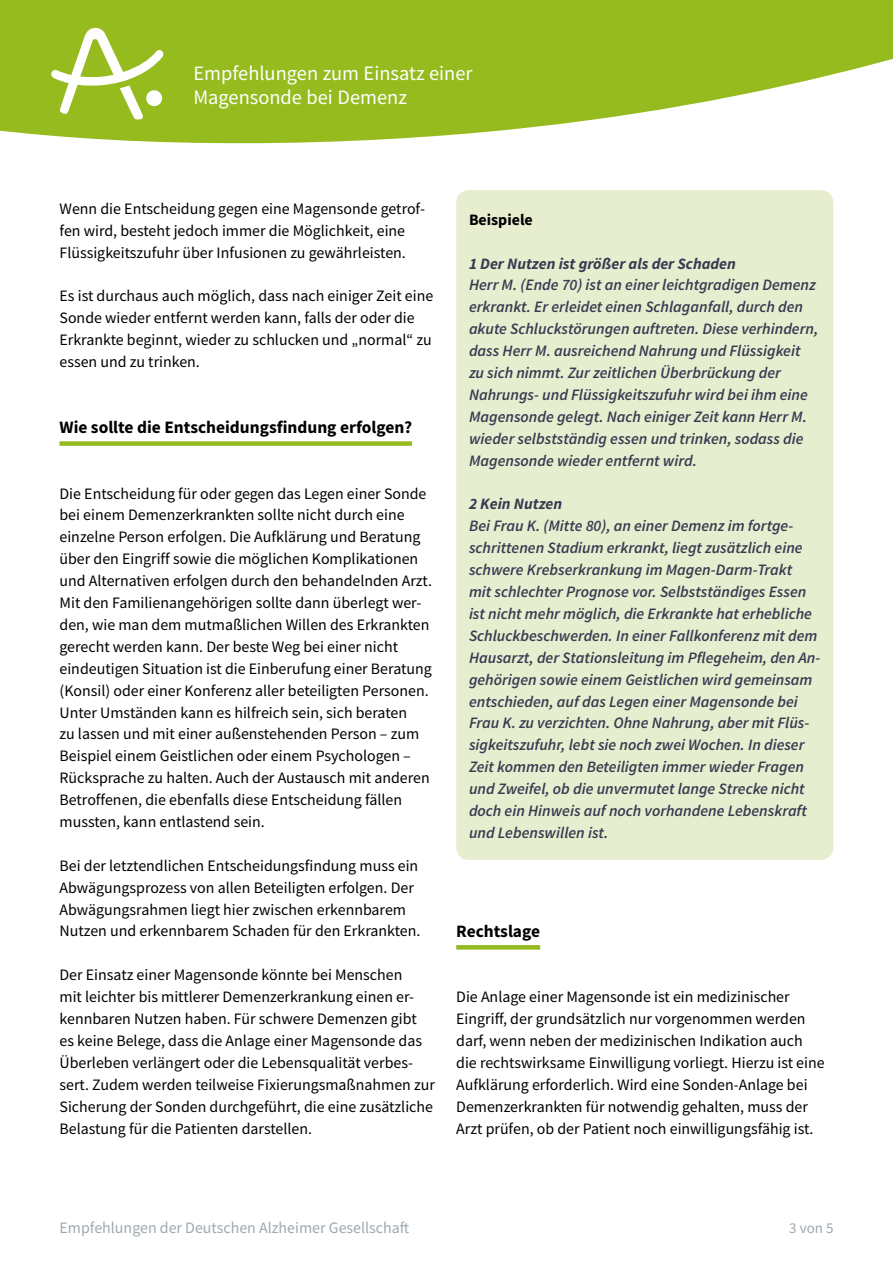
<style>
.page{position:relative;width:893px;height:1263px;background:#fff}
.page>*{position:absolute;margin:0;border:0;box-sizing:border-box;transform-origin:0 0}
.t1{font:20.4px/24.5px "Source Sans Pro";color:#fff}
.Zwischenüberschrift{font:700 17.4px "Source Sans Pro";color:#000}
.fließtext_ohne-Absta{font:15.9px/21.9px "Source Sans Pro";color:#000}
.Fließtext_Kasten_sem{font:italic 600 15.9px/21.9px "Source Sans Pro";color:#363c50}
.t2{font:15.9px "Source Sans Pro";color:#9ca9b1}
.Fließtext_Kasten_sem-2{font:italic 700 15.9px "Source Sans Pro";color:#363c50}
.Zwischenüberschrift-2{font:700 15.9px "Source Sans Pro";color:#000}
.t3{font:15px "Source Sans Pro";color:#9ca9b1}
</style>
<div class="page">
<svg style="left:0;top:0;width:893px;height:143px;fill:#95bb1e"></svg>
<svg style="left:51px;top:28px;width:112px;height:92px"></svg>
<div style="left:60px;top:441px;width:352px;height:5px;background:#95bb1e"></div>
<svg style="left:456px;top:945px;width:84px;height:4px"></svg>
<div style="left:456px;top:190px;width:377px;height:670px;background:#e7edcf;border-radius:13px"></div>
<p class="t1" style="left:193px;top:61px;width:281px">Empfehlungen zum Einsatz einer<br>Magensonde bei Demenz</p>
<p class="fließtext_ohne-Absta" style="left:60px;top:197px;width:367px">Wenn die Entscheidung gegen eine Magensonde getrof&shy;fen wird, besteht jedoch immer die Möglichkeit, eine<br>Flüssigkeitszufuhr über Infusionen zu gewährleisten.</p>
<p class="fließtext_ohne-Absta" style="left:60px;top:285px;width:375px">Es ist durchaus auch möglich, dass nach einiger Zeit eine Sonde wieder entfernt werden kann, falls der oder die Erkrankte beginnt, wieder zu schlucken und „normal“ zu essen und zu trinken.</p>
<p class="Zwischenüberschrift" style="left:60px;top:415px;width:354px">Wie sollte die Entscheidungsfindung erfolgen?</p>
<p class="fließtext_ohne-Absta" style="left:60px;top:482px;width:374px">Die Entscheidung für oder gegen das Legen einer Sonde bei einem Demenzerkrankten sollte nicht durch eine einzelne Person erfolgen. Die Aufklärung und Beratung über den Eingriff sowie die möglichen Komplikationen und Alternativen erfolgen durch den behandelnden Arzt.<br>Mit den Familienangehörigen sollte dann überlegt wer&shy;den, wie man dem mutmaßlichen Willen des Erkrankten gerecht werden kann. Der beste Weg bei einer nicht eindeutigen Situation ist die Einberufung einer Beratung (Konsil) oder einer Konferenz aller beteiligten Personen.<br>Unter Umständen kann es hilfreich sein, sich beraten<br>zu lassen und mit einer außenstehenden Person – zum Beispiel einem Geistlichen oder einem Psychologen – Rücksprache zu halten. Auch der Austausch mit anderen Betroffenen, die ebenfalls diese Entscheidung fällen mussten, kann entlastend sein.</p>
<p class="fließtext_ohne-Absta" style="left:60px;top:854px;width:362px">Bei der letztendlichen Entscheidungsfindung muss ein Abwägungsprozess von allen Beteiligten erfolgen. Der Abwägungsrahmen liegt hier zwischen erkennbarem Nutzen und erkennbarem Schaden für den Erkrankten.</p>
<p class="fließtext_ohne-Absta" style="left:60px;top:964px;width:377px">Der Einsatz einer Magensonde könnte bei Menschen<br>mit leichter bis mittlerer Demenzerkrankung einen er&shy;kennbaren Nutzen haben. Für schwere Demenzen gibt es keine Belege, dass die Anlage einer Magensonde das Überleben verlängert oder die Lebensqualität verbes&shy;sert. Zudem werden teilweise Fixierungsmaßnahmen zur Sicherung der Sonden durchgeführt, die eine zusätzliche Belastung für die Patienten darstellen.</p>
<p class="Zwischenüberschrift-2" style="left:469px;top:209px;width:65px">Beispiele</p>
<p class="Fließtext_Kasten_sem-2" style="left:469px;top:253px;width:268px">1 Der Nutzen ist größer als der Schaden</p>
<p class="Fließtext_Kasten_sem" style="left:469px;top:274px;width:351px">Herr M. (Ende 70) ist an einer leichtgradigen Demenz erkrankt. Er erleidet einen Schlaganfall, durch den akute Schluckstörungen auftreten. Diese verhindern, dass Herr M. ausreichend Nahrung und Flüssigkeit zu sich nimmt. Zur zeitlichen Überbrückung der Nahrungs- und Flüssigkeitszufuhr wird bei ihm eine Magensonde gelegt. Nach einiger Zeit kann Herr M. wieder selbstständig essen und trinken, sodass die Magensonde wieder entfernt wird.</p>
<p class="Fließtext_Kasten_sem-2" style="left:469px;top:493px;width:95px">2 Kein Nutzen</p>
<p class="Fließtext_Kasten_sem" style="left:469px;top:515px;width:353px">Bei Frau K. (Mitte 80), an einer Demenz im fortge&shy;schrittenen Stadium erkrankt, liegt zusätzlich eine schwere Krebserkrankung im Magen-Darm-Trakt<br>mit schlechter Prognose vor. Selbstständiges Essen ist nicht mehr möglich, die Erkrankte hat erhebliche Schluckbeschwerden. In einer Fallkonferenz mit dem Hausarzt, der Stationsleitung im Pflegeheim, den An&shy;gehörigen sowie einem Geistlichen wird gemeinsam entschieden, auf das Legen einer Magensonde bei Frau K. zu verzichten. Ohne Nahrung, aber mit Flüs&shy;sigkeitszufuhr, lebt sie noch zwei Wochen. In dieser Zeit kommen den Beteiligten immer wieder Fragen und Zweifel, ob die unvermutet lange Strecke nicht doch ein Hinweis auf noch vorhandene Lebenskraft und Lebenswillen ist.</p>
<p class="Zwischenüberschrift" style="left:456px;top:919px;width:85px">Rechtslage</p>
<p class="fließtext_ohne-Absta" style="left:456px;top:986px;width:370px">Die Anlage einer Magensonde ist ein medizinischer Eingriff, der grundsätzlich nur vorgenommen werden darf, wenn neben der medizinischen Indikation auch die rechtswirksame Einwilligung vorliegt. Hierzu ist eine Aufklärung erforderlich. Wird eine Sonden-Anlage bei Demenzerkrankten für notwendig gehalten, muss der Arzt prüfen, ob der Patient noch einwilligungsfähig ist.</p>
<p class="t2" style="left:60px;top:1218px;width:351px">Empfehlungen der Deutschen Alzheimer Gesellschaft</p>
<p class="t3" style="left:789px;top:1219px;width:46px">3 von 5</p>
</div>
